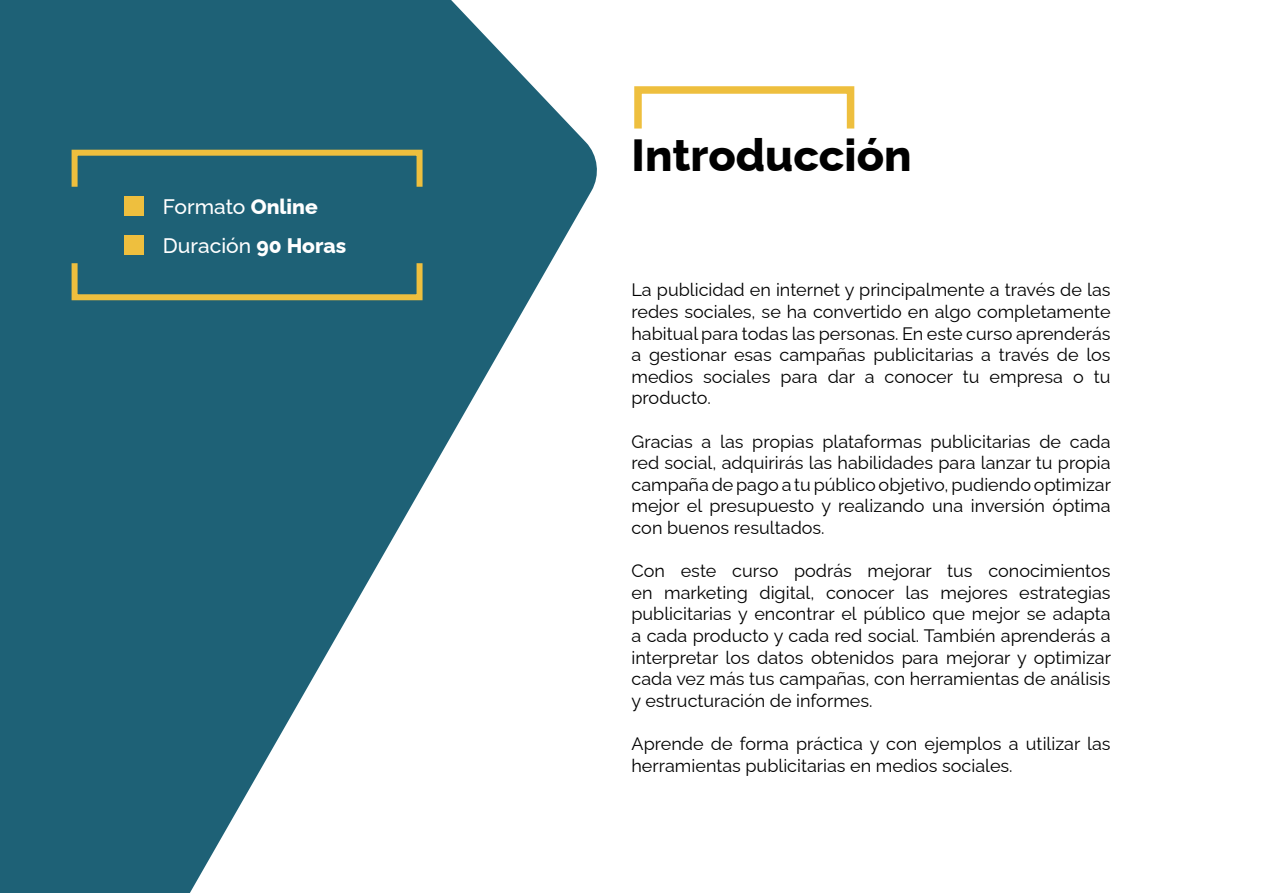
<style>
.page{position:relative;width:1263px;height:893px;background:#fff}
.page>*{position:absolute;margin:0;border:0;box-sizing:border-box;transform-origin:0 0}
.t1{font:800 45px "Raleway";color:#000}
.t2{font:500 21px "Raleway";color:#fff}
.t3{font:18px/21.6px "Raleway";color:#000;text-align:justify}
.s1{font-weight:800}
</style>
<div class="page">
<svg style="left:0;top:0;width:597px;height:893px;fill:#1e6176"></svg>
<div style="left:634px;top:86px;width:220px;height:46px;border:8px solid #eebf3e"></div>
<div style="left:72px;top:150px;width:351px;height:40px;border:6px solid #eebf3e"></div>
<div style="left:72px;top:260px;width:351px;height:40px;border:6px solid #eebf3e"></div>
<div style="left:124px;top:197px;width:19px;height:19px;background:#eebf3e"></div>
<div style="left:124px;top:236px;width:19px;height:19px;background:#eebf3e"></div>
<p class="t2" style="left:163px;top:189px;width:156px">Formato <span class="s1">Online</span></p>
<p class="t2" style="left:163px;top:228px;width:185px">Duración <span class="s1">90 Horas</span></p>
<p class="t1" style="left:631px;top:119px;width:282px">Introducción</p>
<p class="t3" style="left:631px;top:277px;width:481px">La publicidad en internet y principalmente a través de las redes sociales, se ha convertido en algo completamente habitual para todas las personas. En este curso aprenderás a gestionar esas campañas publicitarias a través de los medios sociales para dar a conocer tu empresa o tu producto.</p>
<p class="t3" style="left:631px;top:428px;width:481px">Gracias a las propias plataformas publicitarias de cada red social, adquirirás las habilidades para lanzar tu propia campaña de pago a tu público objetivo, pudiendo optimizar mejor el presupuesto y realizando una inversión óptima con buenos resultados.</p>
<p class="t3" style="left:631px;top:558px;width:481px">Con este curso podrás mejorar tus conocimientos en marketing digital, conocer las mejores estrategias publicitarias y encontrar el público que mejor se adapta a cada producto y cada red social. También aprenderás a interpretar los datos obtenidos para mejorar y optimizar cada vez más tus campañas, con herramientas de análisis y estructuración de informes.</p>
<p class="t3" style="left:631px;top:731px;width:481px">Aprende de forma práctica y con ejemplos a utilizar las herramientas publicitarias en medios sociales.</p>
</div>
